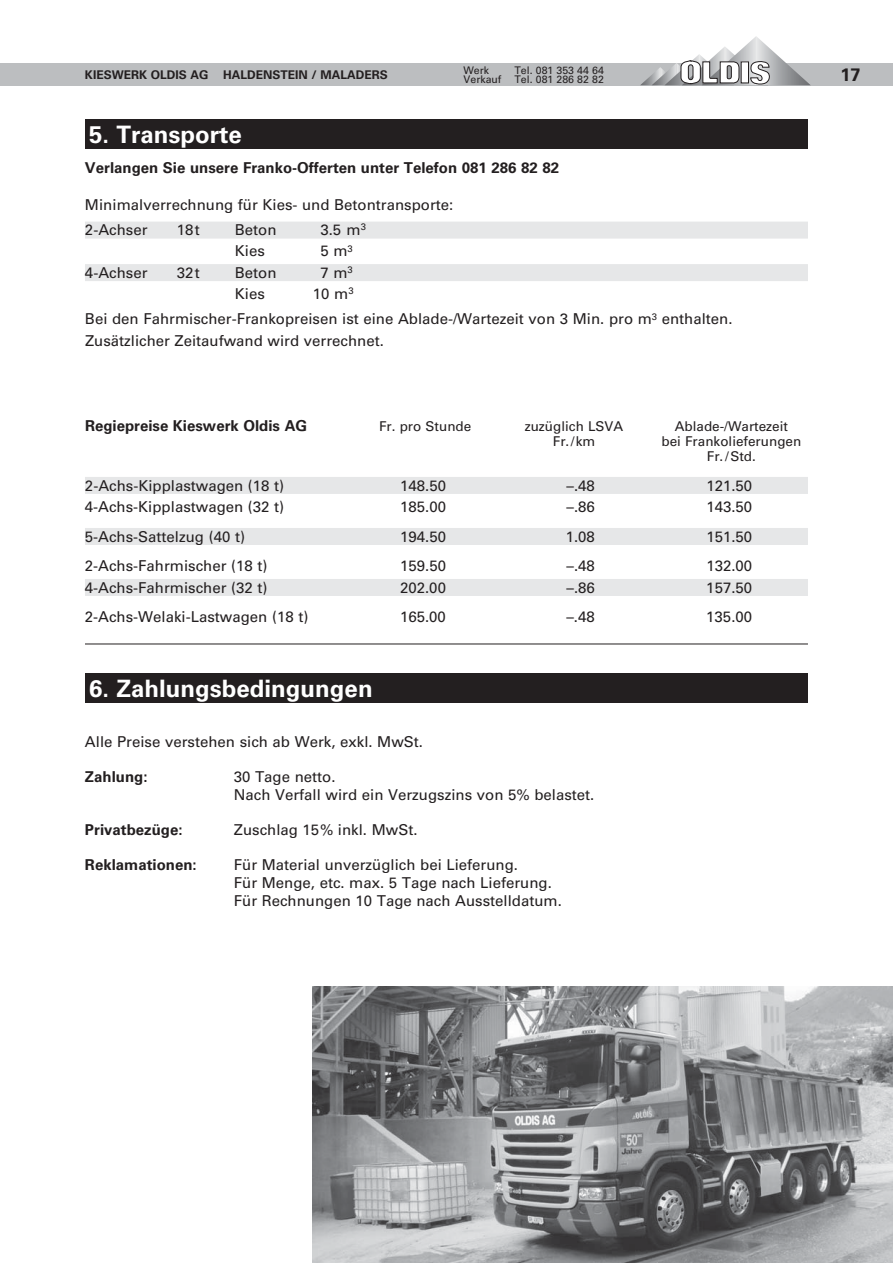
<style>
.page{position:relative;width:893px;height:1263px;background:#fff}
.page>*{position:absolute;margin:0;border:0;box-sizing:border-box;transform-origin:0 0}
.t1{font:700 24px "Univers LT Std";color:#fff}
.t2{font:700 18px "Univers LT Std";color:#231f20}
.t3{font:15px/18px "Univers LT Std";color:#231f20}
.t4{font:700 15px "Univers LT Std";color:#231f20}
.t5{font:13.5px/15px "Univers LT Std";color:#231f20;text-align:center}
.t6{font:700 12px "Univers LT Std";color:#231f20}
.t7{font:10.5px/9.8px "Univers LT Std";color:#231f20;text-align:right}
</style>
<div class="page">
<div style="left:0;top:63px;width:893px;height:22px;background:#bcbec0"></div>
<svg style="left:640px;top:36px;width:171px;height:50px"></svg>
<div style="left:85px;top:222px;width:723px;height:17px;background:#e6e7e8"></div>
<div style="left:85px;top:264px;width:723px;height:17px;background:#e6e7e8"></div>
<div style="left:85px;top:477px;width:723px;height:17px;background:#e6e7e8"></div>
<div style="left:85px;top:528px;width:723px;height:17px;background:#e6e7e8"></div>
<div style="left:85px;top:579px;width:723px;height:17px;background:#e6e7e8"></div>
<hr style="left:85px;top:644px;width:723px;height:1px;background:#231f20">
<div style="left:85px;top:673px;width:723px;height:30px;background:#231f20"></div>
<img style="left:312px;top:987px;width:581px;height:276px">
<div style="left:85px;top:119px;width:723px;height:30px;background:#231f20"></div>
<p class="t6" style="left:85px;top:70px;width:304px">KIESWERK OLDIS AG HALDENSTEIN / MALADERS</p>
<h1 class="t1" style="left:89px;top:124px;width:154px">5. Transporte</h1>
<p class="t7" style="left:463px;top:65px;width:27px">Werk</p>
<p class="t7" style="left:463px;top:65px;width:142px">Tel. 081 353 44 64<br>Verkauf Tel. 081 286 82 82</p>
<p class="t2" style="left:840px;top:67px;width:22px">17</p>
<p class="t4" style="left:85px;top:161px;width:475px">Verlangen Sie unsere Franko-Offerten unter Telefon 081 286 82 82</p>
<p class="t3" style="left:85px;top:192px;width:370px;line-height:25.5px">Minimalverrechnung für Kies- und Betontransporte:<br>2-Achser</p>
<p class="t3" style="left:177px;top:222px;width:25px">18t</p>
<p class="t3" style="left:235px;top:222px;width:43px">Beton</p>
<p class="t3" style="left:320px;top:222px;width:47px">3.5 m<sup>3</sup></p>
<p class="t3" style="left:235px;top:243px;width:32px">Kies</p>
<p class="t3" style="left:320px;top:243px;width:34px">5 m<sup>3</sup></p>
<p class="t3" style="left:85px;top:264px;width:64px">4-Achser</p>
<p class="t3" style="left:177px;top:264px;width:25px">32t</p>
<p class="t3" style="left:235px;top:264px;width:43px">Beton</p>
<p class="t3" style="left:320px;top:264px;width:34px">7 m<sup>3</sup></p>
<p class="t3" style="left:235px;top:285px;width:32px">Kies</p>
<p class="t3" style="left:85px;top:282px;width:649px;line-height:25.5px;text-indent:228px">10 m<sup>3<br></sup>Bei den Fahrmischer-Frankopreisen ist eine Ablade-/Wartezeit von 3 Min. pro m<sup>3</sup> enthalten.</p>
<p class="t3" style="left:85px;top:332px;width:300px">Zusätzlicher Zeitaufwand wird verrechnet.</p>
<p class="t4" style="left:85px;top:419px;width:224px">Regiepreise Kieswerk Oldis AG</p>
<p class="t5" style="left:379px;top:419px;width:94px">Fr. pro Stunde</p>
<p class="t5" style="left:525px;top:419px;width:100px">zuzüglich LSVA</p>
<p class="t5" style="left:675px;top:419px;width:115px">Ablade-/Wartezeit</p>
<p class="t5" style="left:553px;top:434px;width:44px">Fr./km</p>
<p class="t5" style="left:661px;top:434px;width:141px">bei Frankolieferungen<br>Fr. / Std.</p>
<p class="t3" style="left:85px;top:477px;width:201px">2-Achs-Kipplastwagen (18 t)</p>
<p class="t3" style="left:400px;top:477px;width:47px">148.50</p>
<p class="t3" style="left:566px;top:477px;width:30px">–.48</p>
<p class="t3" style="left:706px;top:477px;width:47px">121.50</p>
<p class="t3" style="left:85px;top:498px;width:201px">4-Achs-Kipplastwagen (32 t)</p>
<p class="t3" style="left:400px;top:498px;width:47px">185.00</p>
<p class="t3" style="left:566px;top:498px;width:30px">–.86</p>
<p class="t3" style="left:706px;top:498px;width:47px">143.50</p>
<p class="t3" style="left:85px;top:528px;width:162px">5-Achs-Sattelzug (40 t)</p>
<p class="t3" style="left:400px;top:528px;width:47px">194.50</p>
<p class="t3" style="left:566px;top:528px;width:31px">1.08</p>
<p class="t3" style="left:706px;top:528px;width:47px">151.50</p>
<p class="t3" style="left:85px;top:558px;width:184px">2-Achs-Fahrmischer (18 t)</p>
<p class="t3" style="left:400px;top:558px;width:47px">159.50</p>
<p class="t3" style="left:566px;top:558px;width:30px">–.48</p>
<p class="t3" style="left:706px;top:558px;width:47px">132.00</p>
<p class="t3" style="left:85px;top:579px;width:184px">4-Achs-Fahrmischer (32 t)</p>
<p class="t3" style="left:400px;top:579px;width:47px">202.00</p>
<p class="t3" style="left:566px;top:579px;width:30px">–.86</p>
<p class="t3" style="left:706px;top:579px;width:47px">157.50</p>
<p class="t3" style="left:85px;top:609px;width:225px">2-Achs-Welaki-Lastwagen (18 t)</p>
<p class="t3" style="left:400px;top:609px;width:47px">165.00</p>
<p class="t3" style="left:566px;top:609px;width:30px">–.48</p>
<p class="t3" style="left:706px;top:609px;width:47px">135.00</p>
<h1 class="t1" style="left:89px;top:678px;width:285px">6. Zahlungsbedingungen</h1>
<p class="t3" style="left:85px;top:733px;width:340px">Alle Preise verstehen sich ab Werk, exkl. MwSt.</p>
<p class="t4" style="left:85px;top:770px;width:64px">Zahlung:</p>
<p class="t3" style="left:234px;top:768px;width:362px">30 Tage netto.<br>Nach Verfall wird ein Verzugszins von 5% belastet.</p>
<p class="t4" style="left:85px;top:823px;width:99px">Privatbezüge:</p>
<p class="t3" style="left:234px;top:821px;width:185px">Zuschlag 15% inkl. MwSt.</p>
<p class="t4" style="left:85px;top:858px;width:113px">Reklamationen:</p>
<p class="t3" style="left:234px;top:856px;width:329px">Für Material unverzüglich bei Lieferung.<br>Für Menge, etc. max. 5 Tage nach Lieferung.<br>Für Rechnungen 10 Tage nach Ausstelldatum.</p>
</div>
